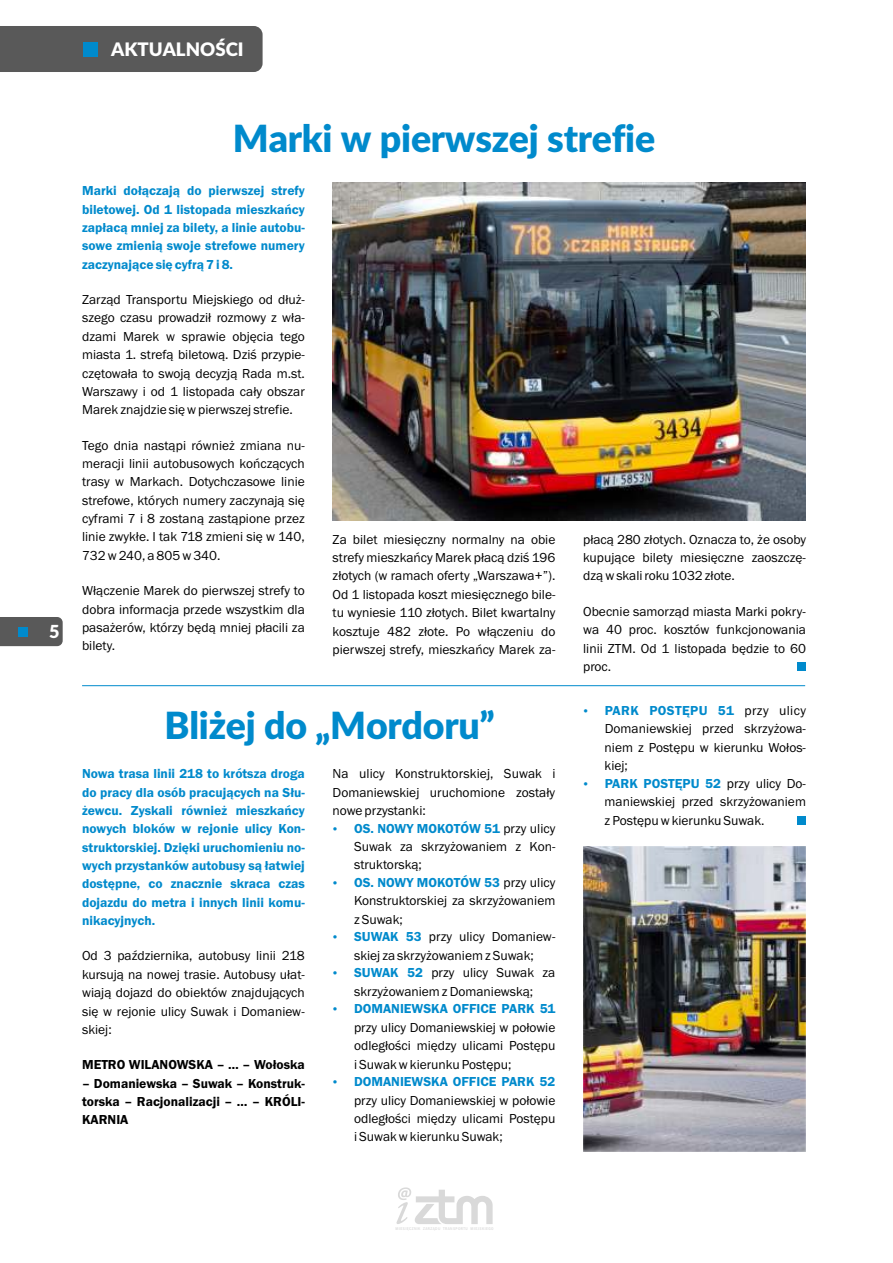
<style>
.page{position:relative;width:893px;height:1263px;background:#fff}
.page>*{position:absolute;margin:0;border:0;box-sizing:border-box;transform-origin:0 0}
.t1{font:900 37.5px "Lato";letter-spacing:-.005em;color:#008acc}
.t2{font:900 18.6px "Lato";color:#fff}
.t3{font:900 18px "Lato";color:#fff}
.t4{font:13.5px/18.3px "Franklin Gothic";color:#000;text-align:justify}
.t5{font:600 13.5px/18.3px "Franklin Gothic";color:#008acc;text-align:justify}
.t6{font:600 13.5px/18.3px "Franklin Gothic";color:#000;text-align:justify}
.t7{font:600 13.5px "Franklin Gothic";letter-spacing:.025em;color:#008acc}
.t8{font:500 condensed 4.2px "Franklin Gothic";letter-spacing:.1em;color:#d9d9d9}
.s1{color:#008acc}
.s2{font-weight:600;color:#008acc}
.s3{font-weight:400;color:#000}
</style>
<div class="page">
<div style="left:0;top:26px;width:263px;height:46px;background:#595959"></div>
<div style="left:83px;top:42px;width:15px;height:14px;background:#008acc"></div>
<div style="left:0;top:617px;width:63px;height:29px;background:#595959"></div>
<div style="left:19px;top:627px;width:9px;height:9px;background:#008acc"></div>
<svg style="left:396px;top:1187px;width:97px;height:37px"></svg>
<div style="left:797px;top:663px;width:8px;height:8px;background:#008acc"></div>
<img style="left:333px;top:183px;width:472px;height:337px">
<hr style="left:82px;top:685px;width:723px;height:1px;background:#008acc">
<div style="left:797px;top:816px;width:8px;height:8px;background:#008acc"></div>
<img style="left:583px;top:846px;width:222px;height:306px">
<h2 class="t2" style="left:111px;top:41px;width:134px">AKTUALNOŚCI</h2>
<h3 class="t3" style="left:49px;top:624px;width:12px">5</h3>
<h1 class="t1" style="left:233px;top:122px;width:424px">Marki w pierwszej strefie</h1>
<p class="t5" style="left:82px;top:183px;width:224px">Marki dołączają do pierwszej strefy biletowej. Od 1 listopada mieszkańcy zapłacą mniej za bilety, a linie autobu&shy;sowe zmienią swoje strefowe numery zaczynające się cyfrą 7 i 8.</p>
<p class="t4" style="left:82px;top:291px;width:224px">Zarząd Transportu Miejskiego od dłuż&shy;szego czasu prowadził rozmowy z wła&shy;dzami Marek w sprawie objęcia tego miasta 1. strefą biletową. Dziś przypie&shy;czętowała to swoją decyzją Rada m.st.<br>Warszawy i od 1 listopada cały obszar Marek znajdzie się w pierwszej strefie.</p>
<p class="t4" style="left:82px;top:437px;width:224px">Tego dnia nastąpi również zmiana nu&shy;meracji linii autobusowych kończących trasy w Markach. Dotychczasowe linie strefowe, których numery zaczynają się cyframi 7 i 8 zostaną zastąpione przez linie zwykłe. I tak 718 zmieni się w 140, 732 w 240, a 805 w 340.</p>
<p class="t4" style="left:82px;top:582px;width:224px">Włączenie Marek do pierwszej strefy to dobra informacja przede wszystkim dla pasażerów, którzy będą mniej płacili za bilety.</p>
<p class="t4" style="left:333px;top:531px;width:224px">Za bilet miesięczny normalny na obie strefy mieszkańcy Marek płacą dziś 196 złotych (w ramach oferty „Warszawa+”).<br>Od 1 listopada koszt miesięcznego bile&shy;tu wyniesie 110 złotych. Bilet kwartalny kosztuje 482 złote. Po włączeniu do pierwszej strefy, mieszkańcy Marek za-</p>
<p class="t4" style="left:583px;top:531px;width:224px">płacą 280 złotych. Oznacza to, że osoby kupujące bilety miesięczne zaoszczę&shy;dzą w skali roku 1032 złote.</p>
<p class="t4" style="left:583px;top:603px;width:224px">Obecnie samorząd miasta Marki pokry&shy;wa 40 proc. kosztów funkcjonowania linii ZTM. Od 1 listopada będzie to 60 proc.</p>
<h1 class="t1" style="left:165px;top:709px;width:332px">Bliżej do „Mordoru”</h1>
<p class="t5" style="left:82px;top:766px;width:224px">Nowa trasa linii 218 to krótsza droga do pracy dla osób pracujących na Słu&shy;żewcu. Zyskali również mieszkańcy nowych bloków w rejonie ulicy Kon&shy;struktorskiej. Dzięki uruchomieniu no&shy;wych przystanków autobusy są łatwiej dostępne, co znacznie skraca czas dojazdu do metra i innych linii komu&shy;nikacyjnych.</p>
<p class="t4" style="left:82px;top:948px;width:224px">Od 3 października, autobusy linii 218 kursują na nowej trasie. Autobusy ułat&shy;wiają dojazd do obiektów znajdujących się w rejonie ulicy Suwak i Domaniew&shy;skiej:</p>
<p class="t6" style="left:82px;top:1056px;width:224px">METRO WILANOWSKA – … – Wołoska</p>
<p class="t6" style="left:82px;top:1075px;width:224px">– Domaniewska – Suwak – Konstruk&shy;torska – Racjonalizacji – … – KRÓLI-KARNIA</p>
<p class="t4" style="left:333px;top:766px;width:224px">Na ulicy Konstruktorskiej, Suwak i Domaniewskiej uruchomione zostały nowe przystanki:</p>
<p class="t4" style="left:354px;top:820px;width:203px;text-indent:-21px"><span class="s1">•</span><span class="s2">OS. NOWY MOKOTÓW 51</span> przy ulicy Suwak za skrzyżowaniem z Kon&shy;struktorską;</p>
<p class="t5" style="left:333px;top:874px;width:224px">•OS. NOWY MOKOTÓW 53 <span class="s3">przy ulicy</span></p>
<p class="t4" style="left:354px;top:893px;width:203px">Konstruktorskiej za skrzyżowaniem</p>
<p class="t4" style="left:354px;top:911px;width:50px">z Suwak;</p>
<p class="t4" style="left:429px;top:929px;width:128px">przy ulicy Domaniew-</p>
<p class="t4" style="left:354px;top:947px;width:181px">skiej za skrzyżowaniem z Suwak;</p>
<p class="t4" style="left:431px;top:965px;width:126px">przy ulicy Suwak za</p>
<p class="t4" style="left:354px;top:983px;width:181px">skrzyżowaniem z Domaniewską;</p>
<p class="t4" style="left:354px;top:1019px;width:203px">przy ulicy Domaniewskiej w połowie odległości między ulicami Postępu i Suwak w kierunku Postępu;</p>
<p class="t4" style="left:354px;top:1092px;width:203px">przy ulicy Domaniewskiej w połowie odległości między ulicami Postępu i Suwak w kierunku Suwak;</p>
<p class="t5" style="left:333px;top:929px;width:91px">•SUWAK 53</p>
<p class="t5" style="left:333px;top:965px;width:92px">•SUWAK 52</p>
<p class="t5" style="left:333px;top:1001px;width:224px">•DOMANIEWSKA OFFICE PARK 51</p>
<p class="t5" style="left:333px;top:1073px;width:224px">•DOMANIEWSKA OFFICE PARK 52</p>
<p class="t7" style="left:583px;top:705px;width:152px">•PARK POSTĘPU 51</p>
<p class="t4" style="left:605px;top:702px;width:203px;text-indent:140px">przy ulicy Domaniewskiej przed skrzyżowa&shy;niem z Postępu w kierunku Wołos&shy;kiej;</p>
<p class="t4" style="left:605px;top:793px;width:203px">maniewskiej przed skrzyżowaniem z Postępu w kierunku Suwak.</p>
<p class="t5" style="left:583px;top:775px;width:224px">•PARK POSTĘPU 52 <span class="s3">przy ulicy Do-</span></p>
<p class="t8" style="left:396px;top:1227px;width:100px">MIESIĘCZNIK ZARZĄDU TRANSPORTU MIEJSKIEGO</p>
</div>
